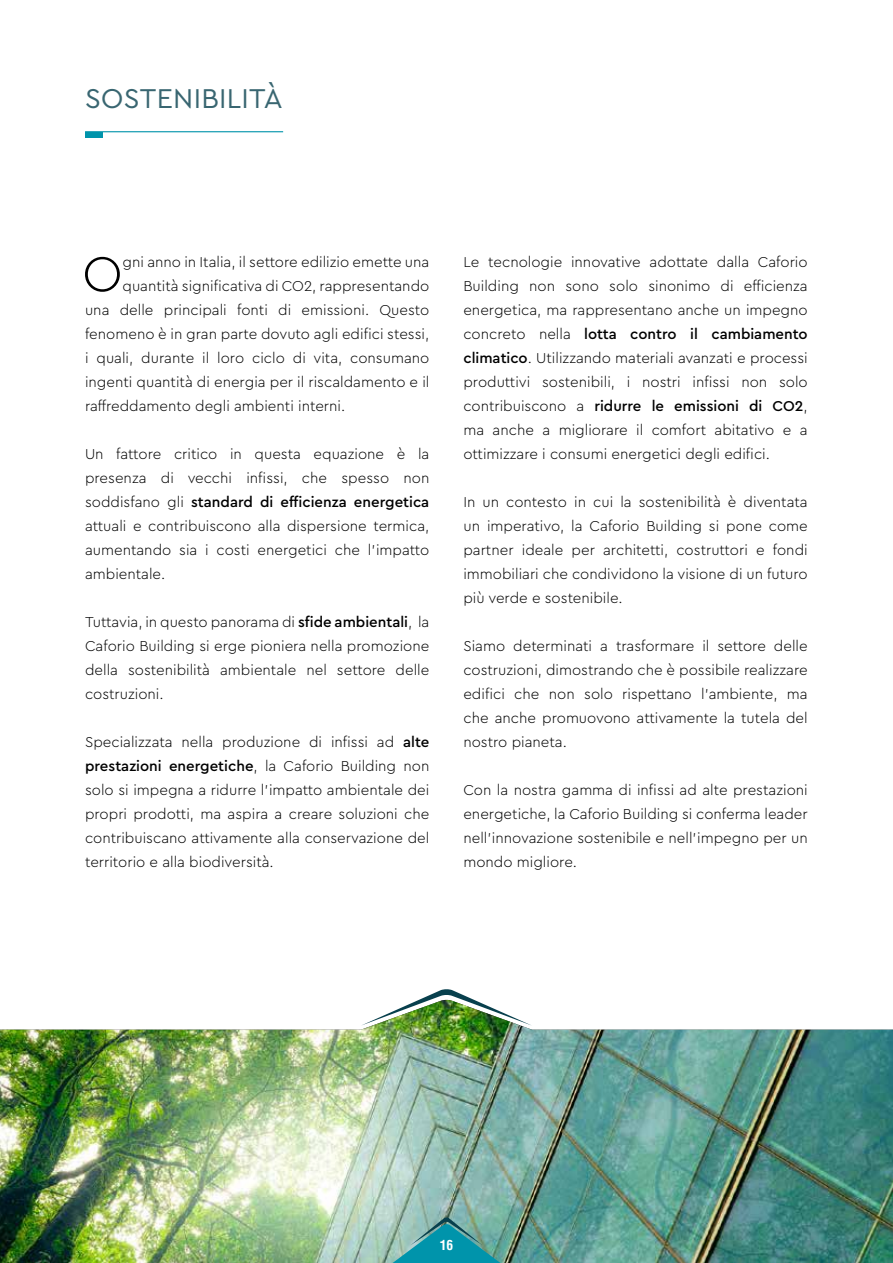
<style>
.page{position:relative;width:893px;height:1263px;background:#fff}
.page>*{position:absolute;margin:0;border:0;box-sizing:border-box;transform-origin:0 0}
.t1{font:300 51.3px "Cera Pro";color:#000}
.t2{font:28.5px "Cera Pro";letter-spacing:.01em;color:#396671}
.t3{font:300 15px/24px "Cera Pro";color:#000;text-align:justify}
.t4{font:700 condensed 13.5px "Helvetica LT Std";color:#fff}
.s1{font-weight:500}
</style>
<div class="page">
<img style="left:0;top:1025px;width:893px;height:238px">
<img style="left:362px;top:989px;width:169px;height:36px">
<svg style="left:389px;top:1217px;width:114px;height:46px;background:#4ba4a6"></svg>
<hr style="left:85px;top:131px;width:198px;height:1px;background:#0094ab">
<div style="left:85px;top:132px;width:17px;height:6px;background:#0094ab"></div>
<h2 class="t2" style="left:85px;top:79px;width:199px">SOSTENIBILITÀ</h2>
<h1 class="t1" style="left:82px;top:240px;width:42px">O</h1>
<p class="t3" style="left:123px;top:250px;width:308px">gni anno in Italia, il settore edilizio emette una</p>
<p class="t3" style="left:123px;top:274px;width:308px">quantità significativa di CO2, rappresentando</p>
<p class="t3" style="left:85px;top:298px;width:346px">una delle principali fonti di emissioni. Questo</p>
<p class="t3" style="left:85px;top:322px;width:346px">fenomeno è in gran parte dovuto agli edifici stessi,</p>
<p class="t3" style="left:85px;top:346px;width:346px">i quali, durante il loro ciclo di vita, consumano</p>
<p class="t3" style="left:85px;top:370px;width:346px">ingenti quantità di energia per il riscaldamento e il</p>
<p class="t3" style="left:85px;top:394px;width:262px">raffreddamento degli ambienti interni.</p>
<p class="t3" style="left:85px;top:442px;width:346px">Un fattore critico in questa equazione è la presenza di vecchi infissi, che spesso non soddisfano gli <span class="s1">standard di efficienza energetica </span>attuali e contribuiscono alla dispersione termica, aumentando sia i costi energetici che l’impatto ambientale.</p>
<p class="t3" style="left:85px;top:610px;width:346px">Tuttavia, in questo panorama di <span class="s1">sfide ambientali</span>, la Caforio Building si erge pioniera nella promozione della sostenibilità ambientale nel settore delle costruzioni.</p>
<p class="t3" style="left:85px;top:730px;width:346px">Specializzata nella produzione di infissi ad <span class="s1">alte prestazioni energetiche</span>, la Caforio Building non solo si impegna a ridurre l’impatto ambientale dei propri prodotti, ma aspira a creare soluzioni che contribuiscano attivamente alla conservazione del territorio e alla biodiversità.</p>
<p class="t3" style="left:463px;top:250px;width:346px">Le tecnologie innovative adottate dalla Caforio Building non sono solo sinonimo di efficienza energetica, ma rappresentano anche un impegno concreto nella <span class="s1">lotta contro il cambiamento climatico</span>. Utilizzando materiali avanzati e processi produttivi sostenibili, i nostri infissi non solo contribuiscono a <span class="s1">ridurre le emissioni di CO2</span>, ma anche a migliorare il comfort abitativo e a ottimizzare i consumi energetici degli edifici.</p>
<p class="t3" style="left:463px;top:490px;width:346px">In un contesto in cui la sostenibilità è diventata un imperativo, la Caforio Building si pone come partner ideale per architetti, costruttori e fondi immobiliari che condividono la visione di un futuro più verde e sostenibile.</p>
<p class="t3" style="left:463px;top:634px;width:346px">Siamo determinati a trasformare il settore delle costruzioni, dimostrando che è possibile realizzare edifici che non solo rispettano l’ambiente, ma che anche promuovono attivamente la tutela del nostro pianeta.</p>
<p class="t3" style="left:463px;top:778px;width:346px">Con la nostra gamma di infissi ad alte prestazioni energetiche, la Caforio Building si conferma leader nell’innovazione sostenibile e nell’impegno per un mondo migliore.</p>
<p class="t4" style="left:440px;top:1236px;width:15px">16</p>
</div>
